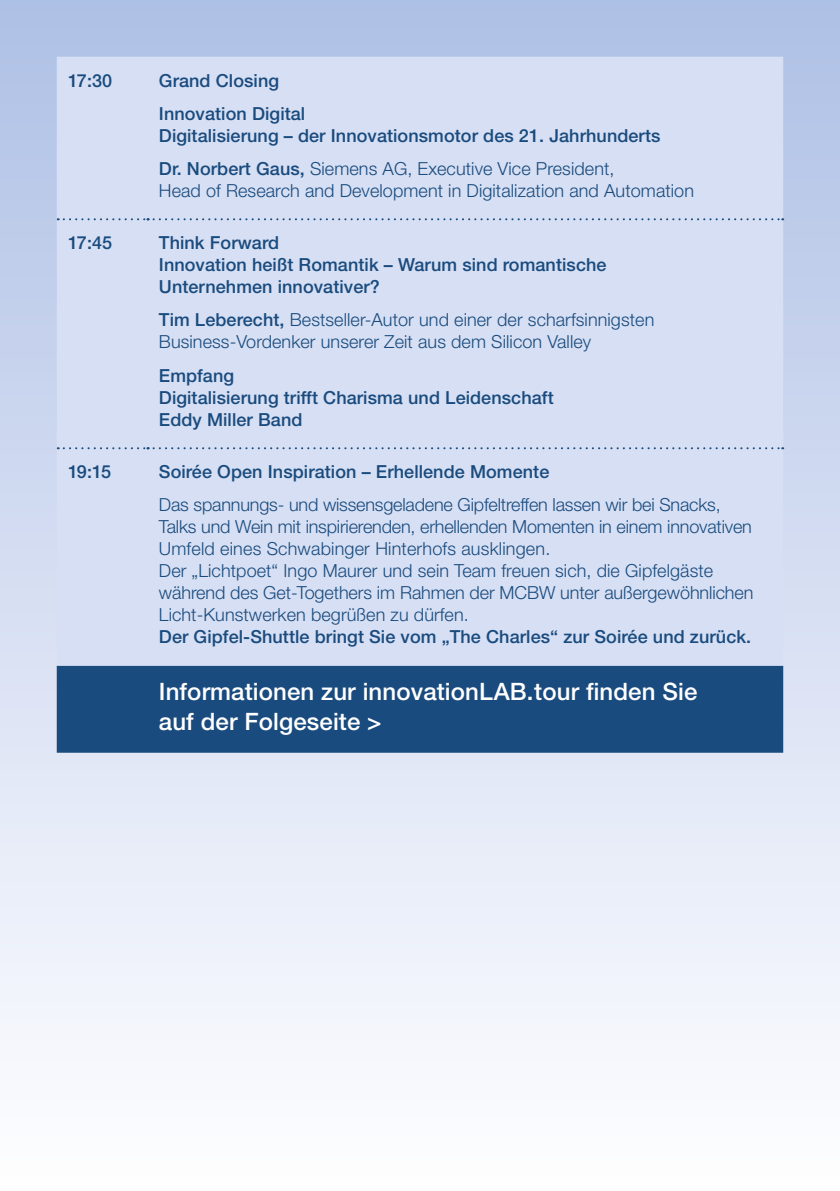
<style>
.page{position:relative;width:840px;height:1191px;background:#fff}
.page>*{position:absolute;margin:0;border:0;box-sizing:border-box;transform-origin:0 0}
.t1{font:500 24px/30px "Helvetica Neue LT Std";letter-spacing:.005em;color:#fff}
.t2{font:300 18px/22px "Helvetica Neue LT Std";letter-spacing:.005em;color:#1a4b7e}
.t3{font:500 18px/22px "Helvetica Neue LT Std";letter-spacing:.005em;color:#1a4b7e}
.s1{font-weight:300}
.s2{font-weight:500}
</style>
<div class="page">
<div style="left:0;top:0;width:839px;height:1191px;background:linear-gradient(to bottom,#afc0e5,#fefdff)"></div>
<div style="left:57px;top:57px;width:725px;height:609px;background:#d6dff3"></div>
<div style="left:57px;top:666px;width:725px;height:86px;background:#1a4b7e"></div>
<svg style="left:58px;top:447px;width:724px;height:2px"></svg>
<svg style="left:58px;top:218px;width:724px;height:2px"></svg>
<p class="t3" style="left:68px;top:69px;width:46px">17:30</p>
<p class="t3" style="left:159px;top:63px;width:148px;line-height:33px">Grand Closing<br>Innovation Digital</p>
<p class="t3" style="left:159px;top:118px;width:503px;line-height:33px">Digitalisierung – der Innovationsmotor des 21. Jahrhunderts<br>Dr. Norbert Gaus, <span class="s1">Siemens AG, Executive Vice President,</span></p>
<p class="t2" style="left:159px;top:179px;width:536px">Head of Research and Development in Digitalization and Automation</p>
<p class="t3" style="left:68px;top:231px;width:46px">17:45</p>
<p class="t3" style="left:159px;top:231px;width:449px">Think Forward<br>Innovation heißt Romantik – Warum sind romantische<br>Unternehmen innovativer?</p>
<p class="t2" style="left:159px;top:308px;width:496px"><span class="s2">Tim Leberecht,</span> Bestseller-Autor und einer der scharfsinnigsten<br>Business-Vordenker unserer Zeit aus dem Silicon Valley</p>
<p class="t3" style="left:159px;top:364px;width:396px">Empfang<br>Digitalisierung trifft Charisma und Leidenschaft<br>Eddy Miller Band</p>
<p class="t3" style="left:68px;top:460px;width:44px">19:15</p>
<p class="t3" style="left:159px;top:460px;width:392px">Soirée Open Inspiration – Erhellende Momente</p>
<p class="t2" style="left:159px;top:493px;width:595px">Das spannungs- und wissensgeladene Gipfeltreffen lassen wir bei Snacks, Talks und Wein mit inspirierenden, erhellenden Momenten in einem innovativen Umfeld eines Schwabinger Hinterhofs ausklingen.<br>Der „Lichtpoet“ Ingo Maurer und sein Team freuen sich, die Gipfelgäste während des Get-Togethers im Rahmen der MCBW unter außergewöhnlichen Licht-Kunstwerken begrüßen zu dürfen.</p>
<p class="t3" style="left:159px;top:625px;width:593px">Der Gipfel-Shuttle bringt Sie vom „The Charles“ zur Soirée und zurück.</p>
<h1 class="t1" style="left:159px;top:676px;width:539px">Informationen zur innovationLAB.tour finden Sie auf der Folgeseite &gt;</h1>
</div>
